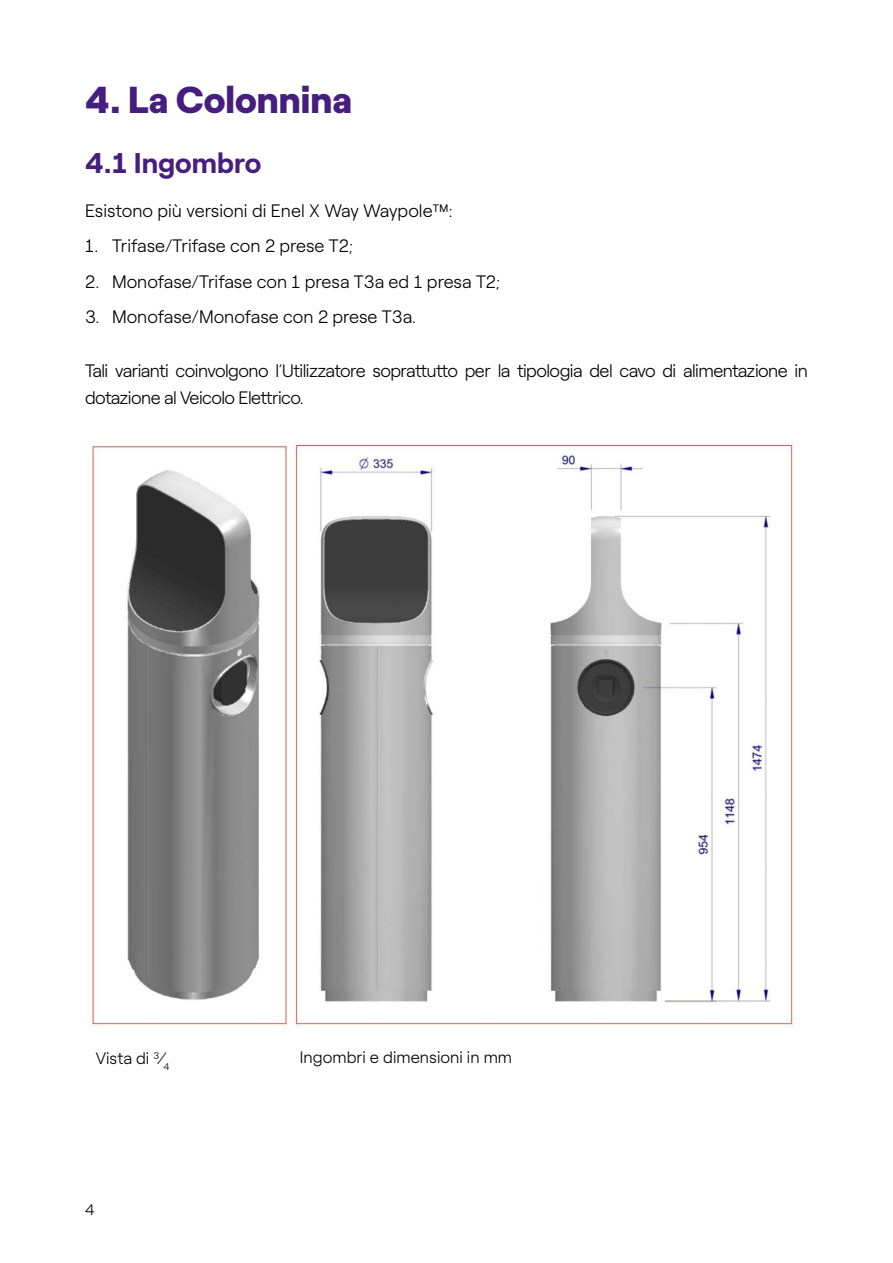
<style>
.page{position:relative;width:893px;height:1263px;background:#fff}
.page>*{position:absolute;margin:0;border:0;box-sizing:border-box;transform-origin:0 0}
.t1{font:900 37.5px "Roobert ENEL";color:#461e7d}
.t2{font:700 28.5px "Roobert ENEL";color:#461e7d}
.t3{font:300 18px "Roobert ENEL";color:#000}
.t4{font:300 18px/27px "Roobert ENEL";letter-spacing:-.03em;color:#000}
.t5{font:300 16.5px "Roobert ENEL";color:#000}
.t6{font:300 15px "Roobert ENEL";color:#000}
</style>
<div class="page">
<img style="left:92px;top:442px;width:702px;height:585px">
<h1 class="t1" style="left:85px;top:70px;width:269px">4. La Colonnina</h1>
<h2 class="t2" style="left:85px;top:141px;width:178px">4.1 Ingombro</h2>
<p class="t3" style="left:85px;top:197px;width:369px">Esistono più versioni di Enel X Way Waypole™:</p>
<p class="t3" style="left:85px;top:233px;width:270px">1. Trifase/Trifase con 2 prese T2;</p>
<p class="t3" style="left:85px;top:268px;width:417px">2. Monofase/Trifase con 1 presa T3a ed 1 presa T2;</p>
<p class="t3" style="left:85px;top:304px;width:332px">3. Monofase/Monofase con 2 prese T3a.</p>
<p class="t4" style="left:85px;top:356px;width:724px">Tali varianti coinvolgono l’Utilizzatore soprattutto per la tipologia del cavo di alimentazione in dotazione al Veicolo Elettrico.</p>
<p class="t5" style="left:96px;top:1046px;width:75px">Vista di <sup>3</sup>⁄<sub>4</sub></p>
<p class="t5" style="left:300px;top:1045px;width:214px">Ingombri e dimensioni in mm</p>
<p class="t6" style="left:85px;top:1199px;width:11px">4</p>
</div>
